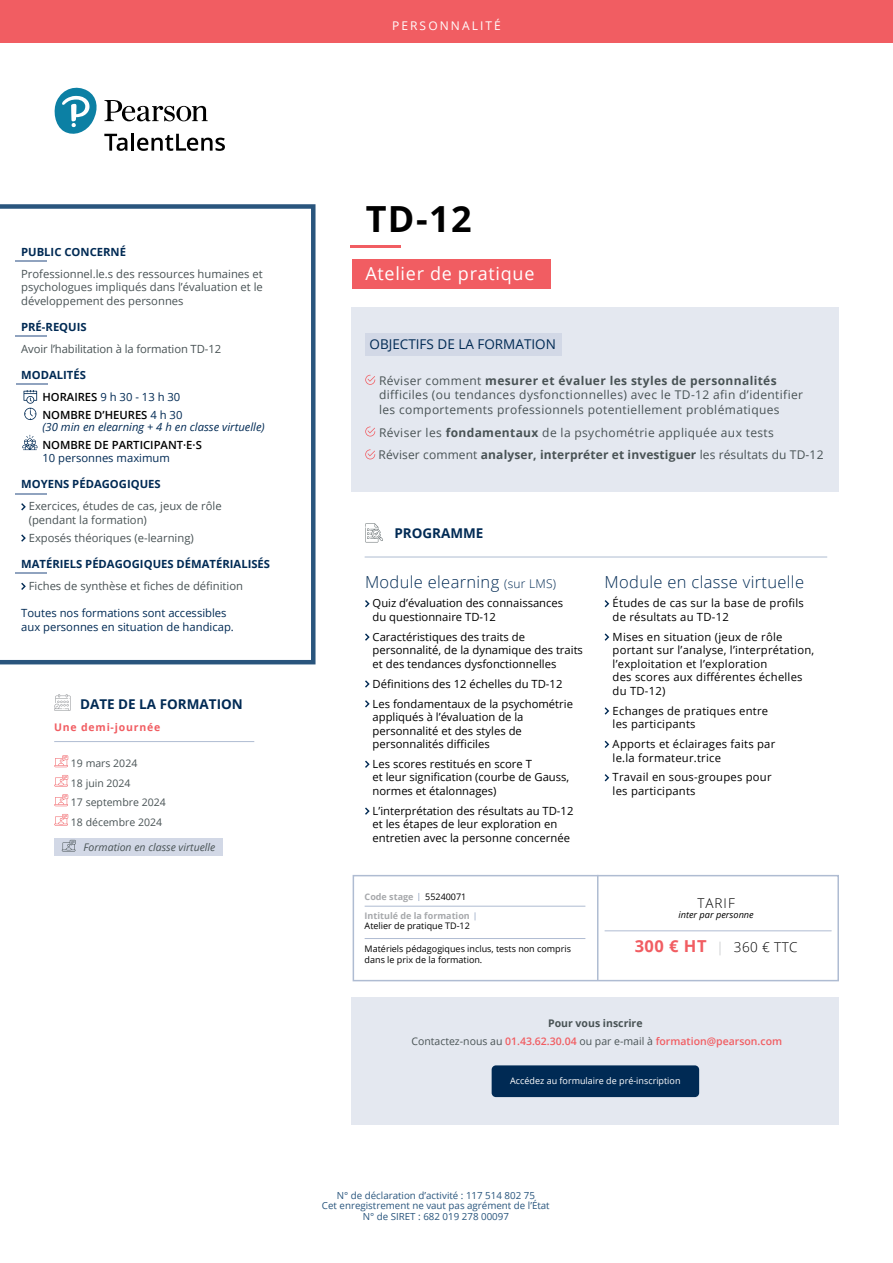
<style>
.page{position:relative;width:893px;height:1263px;background:#fff}
.page>*{position:absolute;margin:0;border:0;box-sizing:border-box;transform-origin:0 0}
.t1{font:700 36px "Open Sans";color:#000}
.t2{font:18px "Open Sans";letter-spacing:.04em;color:#fff}
.t3{font:300 16.5px "Open Sans";letter-spacing:.02em;color:#002a54}
.t4{font:700 13.5px "Open Sans";color:#002a54}
.t5{font:13.5px "Open Sans";color:#002a54}
.t6{font:300 13.5px "Open Sans";letter-spacing:.055em;color:#000}
.t7{font:12px/14.4px "Open Sans";letter-spacing:.03em;color:#495355}
.t8{font:12px "Open Sans";letter-spacing:.175em;color:#fff}
.t9{font:11.25px/13.5px "Open Sans";color:#000}
.t10{font:11.25px/13.5px "Open Sans";letter-spacing:.02em;color:#000}
.t11{font:11.25px/13.5px "Open Sans";color:#495355;text-align:justify}
.t12{font:11.25px/22px "Open Sans";color:#002a54}
.t13{font:700 11.25px "Open Sans";color:#002a54}
.t14{font:italic 11.25px/12px "Open Sans";color:#002a54}
.t15{font:600 11.25px "Open Sans";color:#000}
.t16{font:600 10.5px/18px "Open Sans";color:#f15d62;text-align:center}
.t17{font:10.5px/19.5px "Open Sans";color:#495355}
.t18{font:italic 10.5px "Open Sans";color:#495355}
.t19{font:700 10.5px "Open Sans";letter-spacing:.075em;color:#f15d62}
.t20{font:9.75px/10.5px "Open Sans";color:#29557d;text-align:center}
.t21{font:italic 9.15px "Open Sans";color:#000}
.t22{font:9px "Open Sans";color:#000}
.t23{font:9px "Open Sans";color:#fff}
.t24{font:700 9px "Open Sans";color:#a7a9ac}
.s1{font-weight:700}
.s2{font-weight:600;color:#000}
.s3{font-weight:600;font-style:normal;color:#000}
.s4{font-style:normal}
.s5{font-size:12px}
.s6{font-weight:700;font-size:16.5px;color:#f15d62}
.s7{color:#bcbec0}
.s8{font-weight:700;color:#495355}
.s9{font-weight:400;color:#495355}
</style>
<div class="page">
<div style="left:352px;top:307px;width:487px;height:184px;background:#e4e8f0"></div>
<div style="left:366px;top:334px;width:196px;height:22px;background:#d2d8e6"></div>
<svg style="left:365px;top:375px;width:10px;height:10px"></svg>
<svg style="left:365px;top:426px;width:10px;height:10px"></svg>
<svg style="left:365px;top:449px;width:10px;height:10px"></svg>
<div style="left:353px;top:875px;width:486px;height:106px;background:#fff;border:2px solid #afbcd2"></div>
<hr style="left:365px;top:906px;width:220px;height:1px;background:#afbcd2">
<hr style="left:365px;top:938px;width:220px;height:1px;background:#afbcd2">
<hr style="left:605px;top:930px;width:227px;height:1px;background:#afbcd2">
<hr style="left:597px;top:875px;width:1px;height:105px;background:#afbcd2">
<div style="left:352px;top:997px;width:487px;height:128px;background:#e4e8f0"></div>
<div style="left:492px;top:1065px;width:207px;height:32px;background:#002a54;border-radius:4px"></div>
<svg style="left:54px;top:87px;width:171px;height:64px"></svg>
<svg style="left:54px;top:755px;width:14px;height:12px"></svg>
<svg style="left:54px;top:775px;width:14px;height:12px"></svg>
<svg style="left:54px;top:794px;width:14px;height:12px"></svg>
<svg style="left:54px;top:814px;width:14px;height:12px"></svg>
<hr style="left:54px;top:741px;width:200px;height:1px;background:#afbcd2">
<svg style="left:54px;top:694px;width:17px;height:17px"></svg>
<div style="left:54px;top:838px;width:168px;height:17px;background:#d2d8e6"></div>
<svg style="left:62px;top:840px;width:14px;height:12px"></svg>
<svg style="left:0;top:204px;width:315px;height:460px"></svg>
<svg style="left:21px;top:503px;width:5px;height:7px"></svg>
<svg style="left:21px;top:534px;width:5px;height:8px"></svg>
<svg style="left:21px;top:583px;width:5px;height:7px"></svg>
<svg style="left:24px;top:390px;width:13px;height:30px"></svg>
<svg style="left:22px;top:435px;width:15px;height:15px"></svg>
<hr style="left:15px;top:260px;width:32px;height:2px;background:#90a3bf">
<hr style="left:15px;top:335px;width:32px;height:2px;background:#90a3bf">
<hr style="left:15px;top:493px;width:32px;height:1px;background:#90a3bf">
<hr style="left:15px;top:572px;width:32px;height:2px;background:#90a3bf">
<hr style="left:16px;top:383px;width:32px;height:2px;background:#90a3bf">
<svg style="left:365px;top:600px;width:5px;height:7px"></svg>
<svg style="left:365px;top:633px;width:5px;height:8px"></svg>
<svg style="left:365px;top:680px;width:5px;height:8px"></svg>
<svg style="left:365px;top:700px;width:5px;height:7px"></svg>
<svg style="left:365px;top:761px;width:5px;height:7px"></svg>
<svg style="left:365px;top:807px;width:5px;height:8px"></svg>
<svg style="left:605px;top:600px;width:4px;height:7px"></svg>
<svg style="left:605px;top:633px;width:4px;height:8px"></svg>
<svg style="left:605px;top:707px;width:4px;height:8px"></svg>
<svg style="left:605px;top:741px;width:4px;height:7px"></svg>
<svg style="left:605px;top:774px;width:4px;height:7px"></svg>
<svg style="left:365px;top:523px;width:18px;height:19px"></svg>
<hr style="left:365px;top:557px;width:462px;height:1px;background:#afbcd2">
<div style="left:0;top:0;width:893px;height:43px;background:#f15d62"></div>
<hr style="left:351px;top:246px;width:50px;height:2px;background:#f15d62">
<div style="left:353px;top:259px;width:198px;height:29px;background:#f15d62"></div>
<p class="t8" style="left:392px;top:18px;width:110px">PERSONNALITÉ</p>
<p class="t13" style="left:21px;top:244px;width:106px">PUBLIC CONCERNÉ</p>
<p class="t11" style="left:21px;top:267px;width:243px">Professionnel.le.s des ressources humaines et psychologues impliqués dans l’évaluation et le développement des personnes</p>
<p class="t13" style="left:21px;top:319px;width:67px">PRÉ-REQUIS</p>
<p class="t11" style="left:21px;top:342px;width:201px">Avoir l’habilitation à la formation TD-12</p>
<p class="t12" style="left:42px;top:364px;width:139px;text-indent:-21px"><span class="s1">MODALITÉS<br></span><span class="s2">HORAIRES</span> 9 h 30 - 13 h 30</p>
<p class="t14" style="left:42px;top:409px;width:224px"><span class="s3">NOMBRE D’HEURES</span> <span class="s4">4 h 30<br></span>(30 min en elearning + 4 h en classe virtuelle)</p>
<p class="t15" style="left:42px;top:437px;width:161px">NOMBRE DE PARTICIPANT·E·S</p>
<p class="t12" style="left:42px;top:447px;width:129px">10 personnes maximum</p>
<p class="t13" style="left:21px;top:476px;width:141px">MOYENS PÉDAGOGIQUES</p>
<p class="t11" style="left:29px;top:499px;width:194px">Exercices, études de cas, jeux de rôle (pendant la formation)</p>
<p class="t11" style="left:29px;top:531px;width:167px">Exposés théoriques (e-learning)</p>
<p class="t13" style="left:21px;top:556px;width:250px">MATÉRIELS PÉDAGOGIQUES DÉMATÉRIALISÉS</p>
<p class="t11" style="left:29px;top:579px;width:216px">Fiches de synthèse et fiches de définition</p>
<p class="t12" style="left:21px;top:606px;width:214px;line-height:13.5px">Toutes nos formations sont accessibles aux personnes en situation de handicap.</p>
<p class="t4" style="left:80px;top:694px;width:164px">DATE DE LA FORMATION</p>
<p class="t19" style="left:54px;top:720px;width:108px">Une demi-journée</p>
<p class="t17" style="left:71px;top:753px;width:96px">19 mars 2024<br>18 juin 2024<br>17 septembre 2024<br>18 décembre 2024</p>
<p class="t18" style="left:84px;top:840px;width:133px">Formation en classe virtuelle</p>
<h1 class="t1" style="left:366px;top:193px;width:107px">TD-12</h1>
<h2 class="t2" style="left:365px;top:261px;width:171px">Atelier de pratique</h2>
<p class="t5" style="left:369px;top:335px;width:188px">OBJECTIFS DE LA FORMATION</p>
<p class="t7" style="left:379px;top:373px;width:425px">Réviser comment <span class="s1">mesurer et évaluer les styles de personnalités </span>difficiles (ou tendances dysfonctionnelles) avec le TD-12 afin d’identifier les comportements professionnels potentiellement problématiques</p>
<p class="t7" style="left:379px;top:420px;width:447px;line-height:23px">Réviser les <span class="s1">fondamentaux</span> de la psychométrie appliquée aux tests<br>Réviser comment <span class="s1">analyser, interpréter et investiguer</span> les résultats du TD-12</p>
<p class="t4" style="left:394px;top:523px;width:91px">PROGRAMME</p>
<h3 class="t3" style="left:365px;top:570px;width:193px">Module elearning <span class="s5">(sur LMS)</span></h3>
<p class="t9" style="left:373px;top:596px;width:192px">Quiz d’évaluation des connaissances du questionnaire TD-12</p>
<p class="t9" style="left:373px;top:630px;width:212px">Caractéristiques des traits de personnalité, de la dynamique des traits et des tendances dysfonctionnelles</p>
<p class="t9" style="left:373px;top:673px;width:202px;line-height:20px">Définitions des 12 échelles du TD-12<br>Les fondamentaux de la psychométrie</p>
<p class="t9" style="left:373px;top:710px;width:152px">appliqués à l’évaluation de la personnalité et des styles de personnalités difficiles</p>
<p class="t9" style="left:373px;top:757px;width:198px">Les scores restitués en score T<br>et leur signification (courbe de Gauss, normes et étalonnages)</p>
<p class="t9" style="left:373px;top:804px;width:202px">L’interprétation des résultats au TD-12 et les étapes de leur exploration en entretien avec la personne concernée</p>
<p class="t24" style="left:365px;top:890px;width:50px">Code stage</p>
<p class="t22" style="left:425px;top:890px;width:43px">55240071</p>
<p class="t24" style="left:365px;top:909px;width:107px">Intitulé de la formation</p>
<p class="t22" style="left:365px;top:920px;width:107px">Atelier de pratique TD-12</p>
<h3 class="t3" style="left:605px;top:570px;width:201px">Module en classe virtuelle</h3>
<p class="t10" style="left:613px;top:596px;width:193px">Études de cas sur la base de profils de résultats au TD-12</p>
<p class="t10" style="left:613px;top:630px;width:203px">Mises en situation (jeux de rôle portant sur l’analyse, l’interprétation, l’exploitation et l’exploration<br>des scores aux différentes échelles du TD-12)</p>
<p class="t10" style="left:613px;top:703px;width:157px">Echanges de pratiques entre les participants</p>
<p class="t10" style="left:613px;top:737px;width:164px">Apports et éclairages faits par le.la formateur.trice</p>
<p class="t10" style="left:613px;top:770px;width:160px">Travail en sous-groupes pour les participants</p>
<p class="t6" style="left:697px;top:893px;width:39px">TARIF</p>
<p class="t21" style="left:678px;top:908px;width:77px">inter par personne</p>
<p class="t22" style="left:365px;top:943px;width:208px">Matériels pédagogiques inclus, tests non compris</p>
<p class="t6" style="left:635px;top:938px;width:164px"><span class="s6">300 € HT</span> <span class="s7">|</span> 360 € TTC</p>
<p class="t22" style="left:365px;top:953px;width:119px">dans le prix de la formation.</p>
<p class="t16" style="left:411px;top:1013px;width:372px"><span class="s8">Pour vous inscrire<br></span><span class="s9">Contactez-nous au</span> 01.43.62.30.04 <span class="s9">ou par e-mail à</span> formation@pearson.com</p>
<p class="t23" style="left:510px;top:1074px;width:172px">Accédez au formulaire de pré-inscription</p>
<p class="t20" style="left:322px;top:1189px;width:229px">N° de déclaration d’activité : 117 514 802 75<br>Cet enregistrement ne vaut pas agrément de l’État<br>N° de SIRET : 682 019 278 00097</p>
</div>
